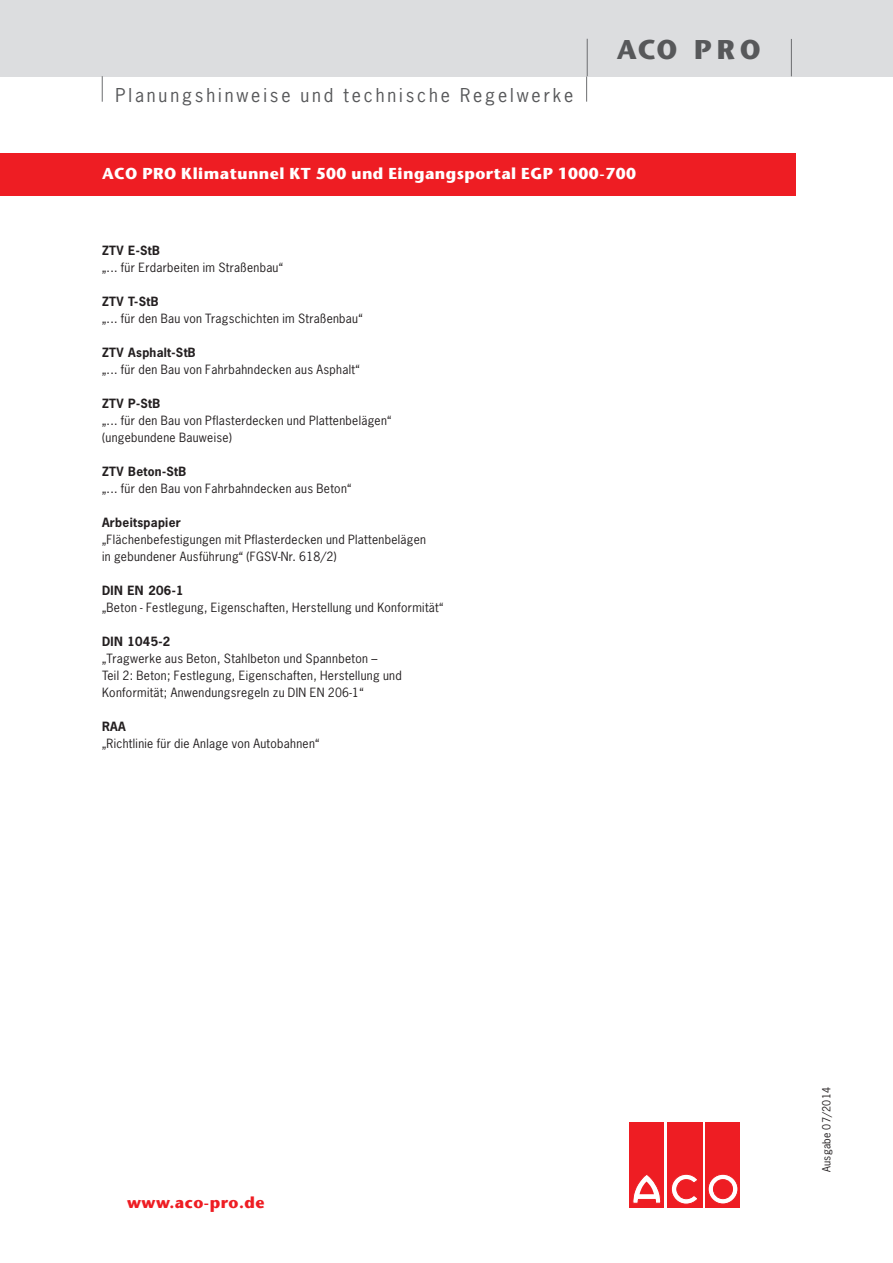
<style>
.page{position:relative;width:893px;height:1263px;background:#fff}
.page>*{position:absolute;margin:0;border:0;box-sizing:border-box;transform-origin:0 0}
.t1{font:700 27px "Stone Sans";letter-spacing:.11em;color:#57585a}
.t2{font:18px "News Gothic Std";letter-spacing:.16em;color:#57585a}
.t3{font:700 15.75px "Stone Sans";letter-spacing:.03em;color:#fff}
.t4{font:700 15.75px "Stone Sans";letter-spacing:.03em;color:#ee1d23}
.Flie_text{font:12px "News Gothic Std";letter-spacing:.025em;color:#231f20}
.Flie_text_fett{font:700 12px "News Gothic Std";letter-spacing:.025em;color:#231f20}
.t5{font:10.5px "News Gothic Std";letter-spacing:.025em;color:#231f20}
</style>
<div class="page">
<div style="left:0;top:0;width:893px;height:77px;background:#dcdddf"></div>
<div style="left:0;top:153px;width:795px;height:43px;background:#ee1d23"></div>
<svg style="left:102px;top:76px;width:1px;height:26px"></svg>
<svg style="left:586px;top:77px;width:1px;height:25px"></svg>
<hr style="left:587px;top:39px;width:1px;height:37px;background:#6c6d70">
<hr style="left:791px;top:39px;width:1px;height:37px;background:#6c6d70">
<div style="left:629px;top:1122px;width:35px;height:85px;background:#ee1d23"></div>
<svg style="left:633px;top:1175px;width:28px;height:28px"></svg>
<div style="left:667px;top:1122px;width:35px;height:85px;background:#ee1d23"></div>
<svg style="left:671px;top:1174px;width:26px;height:30px"></svg>
<div style="left:705px;top:1122px;width:35px;height:85px;background:#ee1d23"></div>
<svg style="left:708px;top:1174px;width:30px;height:30px"></svg>
<div style="left:708px;top:1174px;width:30px;height:30px;border:1px solid #ee1d23;border-radius:50%"></div>
<div style="left:713px;top:1179px;width:19px;height:19px;background:#ee1d23;border-radius:50%"></div>
<div style="left:713px;top:1179px;width:20px;height:20px;border:1px solid #ee1d23;border-radius:50%"></div>
<h2 class="t2" style="left:116px;top:84px;width:459px">Planungshinweise und technische Regelwerke</h2>
<h1 class="t1" style="left:617px;top:33px;width:145px">ACO PRO</h1>
<h3 class="t3" style="left:102px;top:164px;width:535px">ACO PRO Klimatunnel KT 500 und Eingangsportal EGP 1000-700</h3>
<p class="Flie_text_fett" style="left:102px;top:243px;width:59px">ZTV E-StB</p>
<p class="Flie_text" style="left:102px;top:260px;width:182px">„... für Erdarbeiten im Straßenbau“</p>
<p class="Flie_text_fett" style="left:102px;top:294px;width:58px">ZTV T-StB</p>
<p class="Flie_text" style="left:102px;top:311px;width:262px">„... für den Bau von Tragschichten im Straßenbau“</p>
<p class="Flie_text_fett" style="left:102px;top:345px;width:95px">ZTV Asphalt-StB</p>
<p class="Flie_text" style="left:102px;top:362px;width:259px">„... für den Bau von Fahrbahndecken aus Asphalt“</p>
<p class="Flie_text_fett" style="left:102px;top:396px;width:60px">ZTV P-StB</p>
<p class="Flie_text" style="left:102px;top:413px;width:291px">„... für den Bau von Pflasterdecken und Plattenbelägen“</p>
<p class="Flie_text" style="left:102px;top:430px;width:131px">(ungebundene Bauweise)</p>
<p class="Flie_text_fett" style="left:102px;top:464px;width:86px">ZTV Beton-StB</p>
<p class="Flie_text" style="left:102px;top:481px;width:251px">„... für den Bau von Fahrbahndecken aus Beton“</p>
<p class="Flie_text_fett" style="left:102px;top:515px;width:80px">Arbeitspapier</p>
<p class="Flie_text" style="left:102px;top:532px;width:326px">„Flächenbefestigungen mit Pflasterdecken und Plattenbelägen</p>
<p class="Flie_text" style="left:102px;top:549px;width:236px">in gebundener Ausführung“ (FGSV-Nr. 618/2)</p>
<p class="Flie_text_fett" style="left:102px;top:583px;width:83px">DIN EN 206-1</p>
<p class="Flie_text" style="left:102px;top:600px;width:343px">„Beton - Festlegung, Eigenschaften, Herstellung und Konformität“</p>
<p class="Flie_text_fett" style="left:102px;top:634px;width:70px">DIN 1045-2</p>
<p class="Flie_text" style="left:102px;top:651px;width:277px">„Tragwerke aus Beton, Stahlbeton und Spannbeton –</p>
<p class="Flie_text" style="left:102px;top:668px;width:301px">Teil 2: Beton; Festlegung, Eigenschaften, Herstellung und</p>
<p class="Flie_text" style="left:102px;top:685px;width:263px">Konformität; Anwendungsregeln zu DIN EN 206-1“</p>
<p class="Flie_text_fett" style="left:102px;top:719px;width:25px">RAA</p>
<p class="Flie_text" style="left:102px;top:736px;width:219px">„Richtlinie für die Anlage von Autobahnen“</p>
<h3 class="t4" style="left:127px;top:1193px;width:139px">www.aco-pro.de</h3>
<p class="t5" style="left:820px;top:1172px;width:87px;rotate:-90deg">Ausgabe 07/2014</p>
</div>
